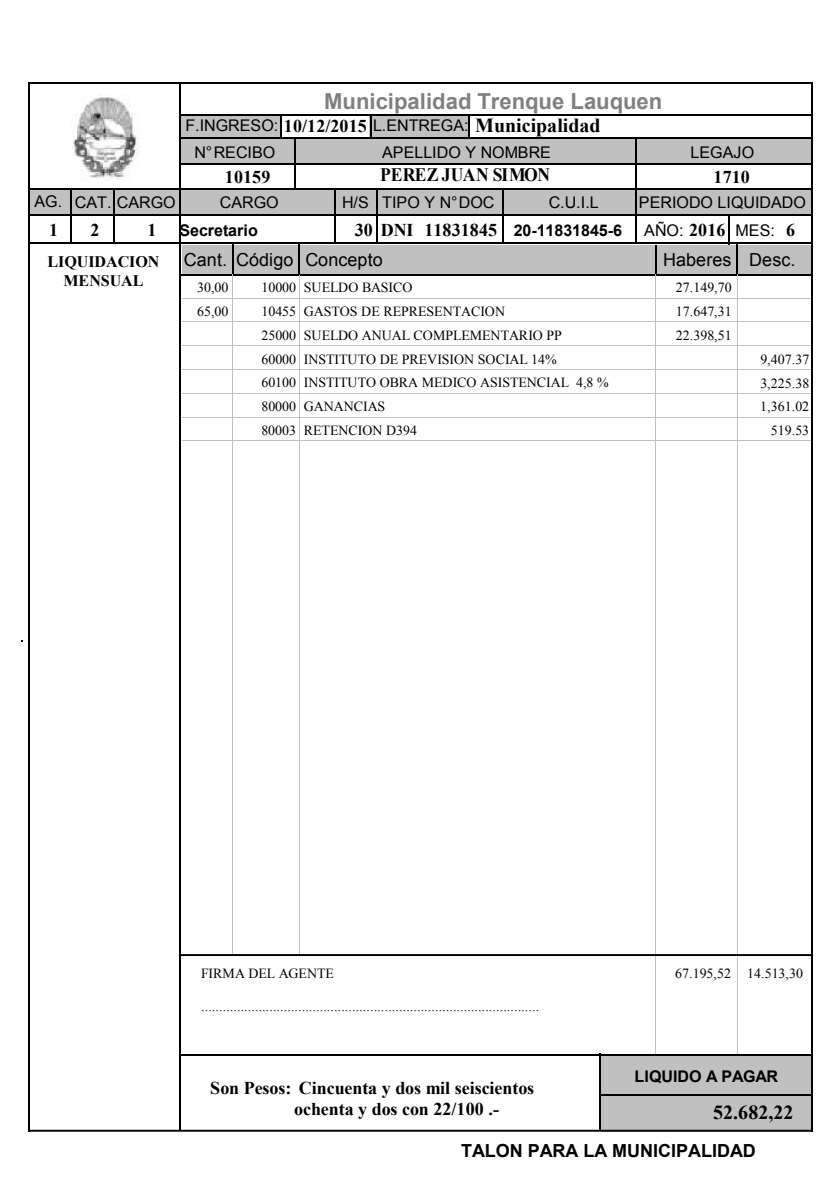
<style>
.page{position:relative;width:831px;height:1190px;background:#fff}
.page>*{position:absolute;margin:0;border:0;box-sizing:border-box;transform-origin:0 0}
.t1{font:700 22px "Arial";color:#808080}
.t2{font:700 20px "Times New Roman";color:#000}
.t3{font:700 19px "Times New Roman";letter-spacing:-.01em;color:#000;scale:.93 1}
.t4{font:700 18px/20.8px "Times New Roman";color:#000}
.t5{font:18px "Arial";letter-spacing:.005em;color:#000}
.t6{font:700 18px "Arial";color:#000}
.t7{font:16px/28px "Arial";color:#000}
.t8{font:700 16px "Arial";letter-spacing:-.005em;color:#000}
.t9{font:700 16px/19px "Times New Roman";letter-spacing:-.005em;color:#000;text-align:center}
.t10{font:14px "Times New Roman";color:#000}
.s1{font-family:"Times New Roman";font-weight:700;font-size:18px}
</style>
<div class="page">
<div style="left:370px;top:116px;width:98px;height:21px;background:#c0c0c0"></div>
<div style="left:181px;top:115px;width:100px;height:22px;background:#c0c0c0"></div>
<div style="left:601px;top:1054px;width:211px;height:78px;background:#c0c0c0"></div>
<div style="left:179px;top:140px;width:633px;height:23px;background:#c0c0c0"></div>
<div style="left:28px;top:188px;width:783px;height:26px;background:#c0c0c0"></div>
<hr style="left:28px;top:82px;width:785px;height:2px;background:#000">
<hr style="left:811px;top:82px;width:2px;height:1050px;background:#000">
<hr style="left:28px;top:1130px;width:785px;height:2px;background:#000">
<hr style="left:28px;top:82px;width:2px;height:1050px;background:#000">
<hr style="left:28px;top:188px;width:783px;height:2px;background:#000">
<hr style="left:179px;top:137px;width:633px;height:2px;background:#000">
<hr style="left:294px;top:137px;width:2px;height:51px;background:#000">
<hr style="left:28px;top:214px;width:783px;height:2px;background:#000">
<hr style="left:28px;top:243px;width:785px;height:1px;background:#000">
<hr style="left:376px;top:188px;width:2px;height:55px;background:#000">
<hr style="left:70px;top:188px;width:2px;height:55px;background:#000">
<hr style="left:113px;top:189px;width:2px;height:54px;background:#000">
<hr style="left:179px;top:954px;width:633px;height:2px;background:#000">
<hr style="left:179px;top:1054px;width:633px;height:2px;background:#000">
<hr style="left:601px;top:1094px;width:211px;height:2px;background:#000">
<hr style="left:334px;top:188px;width:2px;height:55px;background:#000">
<hr style="left:179px;top:82px;width:2px;height:1048px;background:#000">
<hr style="left:728px;top:216px;width:2px;height:28px;background:#000">
<hr style="left:502px;top:188px;width:2px;height:55px;background:#000">
<hr style="left:655px;top:957px;width:1px;height:97px;background:#c0c0c0">
<hr style="left:737px;top:957px;width:1px;height:97px;background:#c0c0c0">
<hr style="left:599px;top:1054px;width:2px;height:76px;background:#000">
<hr style="left:635px;top:139px;width:2px;height:104px;background:#000">
<hr style="left:180px;top:114px;width:632px;height:2px;background:#000">
<hr style="left:180px;top:163px;width:632px;height:2px;background:#000">
<hr style="left:370px;top:116px;width:2px;height:21px;background:#000">
<hr style="left:280px;top:115px;width:2px;height:22px;background:#000">
<hr style="left:468px;top:116px;width:2px;height:21px;background:#000">
<div style="left:182px;top:245px;width:629px;height:29px;background:#c0c0c0"></div>
<hr style="left:655px;top:245px;width:2px;height:30px;background:#000">
<hr style="left:736px;top:244px;width:2px;height:30px;background:#000">
<hr style="left:179px;top:274px;width:633px;height:2px;background:#000">
<hr style="left:232px;top:274px;width:1px;height:680px;background:#c0c0c0">
<hr style="left:299px;top:274px;width:1px;height:680px;background:#c0c0c0">
<hr style="left:298px;top:244px;width:2px;height:31px;background:#000">
<hr style="left:232px;top:244px;width:2px;height:30px;background:#000">
<hr style="left:655px;top:274px;width:1px;height:680px;background:#c0c0c0">
<hr style="left:737px;top:274px;width:1px;height:680px;background:#c0c0c0">
<hr style="left:182px;top:441px;width:629px;height:1px;background:#c0c0c0">
<hr style="left:182px;top:417px;width:629px;height:1px;background:#c0c0c0">
<hr style="left:182px;top:393px;width:629px;height:1px;background:#c0c0c0">
<hr style="left:182px;top:369px;width:629px;height:1px;background:#c0c0c0">
<hr style="left:182px;top:345px;width:629px;height:1px;background:#c0c0c0">
<hr style="left:182px;top:321px;width:629px;height:1px;background:#c0c0c0">
<hr style="left:182px;top:298px;width:629px;height:1px;background:#c0c0c0">
<img style="left:72px;top:95px;width:68px;height:85px">
<h1 class="t1" style="left:324px;top:86px;width:340px">Municipalidad Trenque Lauquen</h1>
<p class="t7" style="left:185px;top:112px;width:285px">F.INGRESO: <span class="s1">10/12/2015</span> L.ENTREGA:</p>
<h2 class="t2" style="left:475px;top:112px;width:127px">Municipalidad</h2>
<p class="t7" style="left:194px;top:138px;width:82px">N°RECIBO</p>
<p class="t7" style="left:382px;top:138px;width:170px">APELLIDO Y NOMBRE</p>
<p class="t7" style="left:691px;top:138px;width:65px">LEGAJO</p>
<h3 class="t3" style="left:380px;top:161px;width:184px">PEREZ JUAN SIMON</h3>
<p class="t4" style="left:225px;top:166px;width:47px">10159</p>
<p class="t4" style="left:714px;top:166px;width:38px">1710</p>
<p class="t7" style="left:34px;top:188px;width:143px">AG. CAT. CARGO</p>
<p class="t7" style="left:342px;top:188px;width:28px">H/S</p>
<p class="t7" style="left:549px;top:188px;width:52px">C.U.I.L</p>
<p class="t4" style="left:49px;top:219px;width:11px">1</p>
<p class="t4" style="left:91px;top:219px;width:11px">2</p>
<p class="t4" style="left:147px;top:219px;width:11px">1</p>
<p class="t4" style="left:355px;top:219px;width:144px">30 DNI 11831845</p>
<p class="t7" style="left:382px;top:188px;width:114px">TIPO Y N°DOC</p>
<p class="t7" style="left:220px;top:188px;width:60px">CARGO</p>
<p class="t8" style="left:179px;top:220px;width:80px">Secretario</p>
<p class="t8" style="left:514px;top:220px;width:110px">20-11831845-6</p>
<p class="t7" style="left:644px;top:188px;width:163px;text-indent:-5px">PERIODO LIQUIDADO<br>AÑO:</p>
<p class="t4" style="left:689px;top:219px;width:38px">2016</p>
<p class="t7" style="left:736px;top:216px;width:61px">MES: <span class="s1">6</span></p>
<p class="t9" style="left:47px;top:252px;width:114px">LIQUIDACION<br>MENSUAL</p>
<p class="t5" style="left:184px;top:247px;width:200px">Cant. Código Concepto</p>
<p class="t5" style="left:663px;top:248px;width:134px">Haberes Desc.</p>
<p class="t10" style="left:197px;top:278px;width:33px">30,00</p>
<p class="t10" style="left:261px;top:278px;width:153px">10000 SUELDO BASICO</p>
<p class="t10" style="left:676px;top:278px;width:57px">27.149,70</p>
<p class="t10" style="left:197px;top:302px;width:33px">65,00</p>
<p class="t10" style="left:261px;top:302px;width:245px">10455 GASTOS DE REPRESENTACION</p>
<p class="t10" style="left:676px;top:302px;width:57px">17.647,31</p>
<p class="t10" style="left:261px;top:326px;width:302px">25000 SUELDO ANUAL COMPLEMENTARIO PP</p>
<p class="t10" style="left:676px;top:326px;width:57px">22.398,51</p>
<p class="t10" style="left:261px;top:350px;width:297px">60000 INSTITUTO DE PREVISION SOCIAL 14%</p>
<p class="t10" style="left:760px;top:350px;width:50px">9,407.37</p>
<p class="t10" style="left:261px;top:373px;width:349px">60100 INSTITUTO OBRA MEDICO ASISTENCIAL 4,8 %</p>
<p class="t10" style="left:760px;top:374px;width:50px">3,225.38</p>
<p class="t10" style="left:261px;top:397px;width:125px">80000 GANANCIAS</p>
<p class="t10" style="left:760px;top:397px;width:50px">1,361.02</p>
<p class="t10" style="left:261px;top:421px;width:157px">80003 RETENCION D394</p>
<p class="t10" style="left:771px;top:421px;width:40px">519.53</p>
<p class="t10" style="left:201px;top:964px;width:134px">FIRMA DEL AGENTE</p>
<p class="t10" style="left:201px;top:997px;width:339px">..............................................................................................</p>
<p class="t4" style="left:294px;top:1077px;width:242px;text-indent:-84px">Son Pesos: Cincuenta y dos mil seiscientos ochenta y dos con 22/100 .-</p>
<p class="t10" style="left:675px;top:964px;width:129px">67.195,52 14.513,30</p>
<p class="t8" style="left:635px;top:1066px;width:145px">LIQUIDO A PAGAR</p>
<h2 class="t2" style="left:713px;top:1099px;width:82px">52.682,22</h2>
<p class="t6" style="left:461px;top:1139px;width:296px">TALON PARA LA MUNICIPALIDAD</p>
</div>
